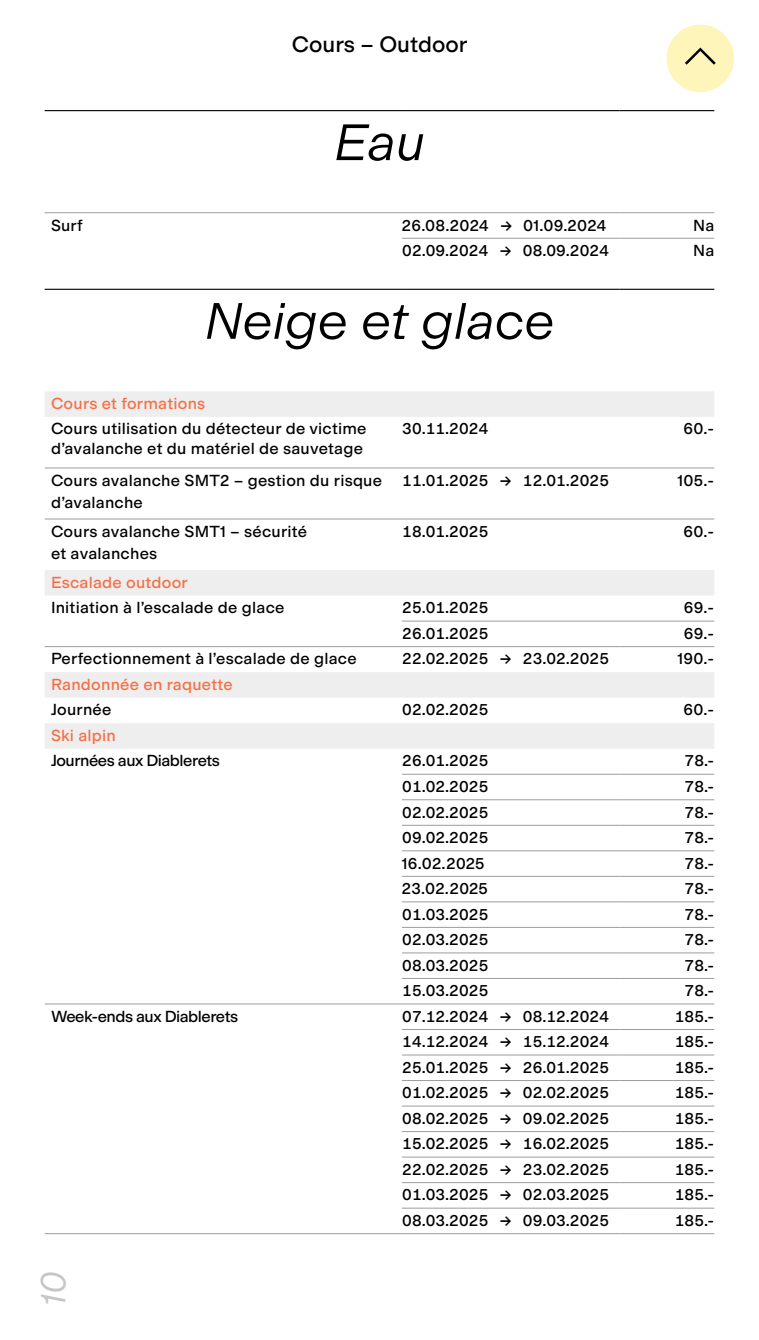
<style>
.page{position:relative;width:759px;height:1340px;background:#fff}
.page>*{position:absolute;margin:0;border:0;box-sizing:border-box;transform-origin:0 0}
.t1{font:italic 300 51.75px "Modern Gothic";color:#000}
.t2{font:italic 300 36px "Modern Gothic";color:#c5c6c6}
.t3{font:22.5px "Modern Gothic";color:#000}
.t4{font:16.2px "Modern Gothic";letter-spacing:-.03em;color:#000}
.t5{font:16.2px/22.5px "Modern Gothic";letter-spacing:.015em;color:#000}
.t6{font:16.2px "Modern Gothic";letter-spacing:.015em;color:#f66e43}
</style>
<div class="page">
<svg style="left:45px;top:391px;width:669px;height:357px"></svg>
<hr style="left:402px;top:238px;width:217px;height:1px;background:#9c9c9d">
<hr style="left:619px;top:238px;width:95px;height:1px;background:#9c9c9d">
<hr style="left:402px;top:620px;width:217px;height:1px;background:#9c9c9d">
<hr style="left:619px;top:620px;width:95px;height:1px;background:#9c9c9d">
<hr style="left:45px;top:646px;width:357px;height:1px;background:#9c9c9d">
<hr style="left:402px;top:646px;width:217px;height:1px;background:#9c9c9d">
<hr style="left:619px;top:646px;width:95px;height:1px;background:#9c9c9d">
<hr style="left:402px;top:774px;width:217px;height:1px;background:#9c9c9d">
<hr style="left:619px;top:774px;width:95px;height:1px;background:#9c9c9d">
<hr style="left:402px;top:799px;width:217px;height:1px;background:#9c9c9d">
<hr style="left:619px;top:799px;width:95px;height:1px;background:#9c9c9d">
<hr style="left:402px;top:825px;width:217px;height:1px;background:#9c9c9d">
<hr style="left:619px;top:825px;width:95px;height:1px;background:#9c9c9d">
<hr style="left:402px;top:850px;width:217px;height:1px;background:#9c9c9d">
<hr style="left:619px;top:850px;width:95px;height:1px;background:#9c9c9d">
<hr style="left:402px;top:876px;width:217px;height:1px;background:#9c9c9d">
<hr style="left:619px;top:876px;width:95px;height:1px;background:#9c9c9d">
<hr style="left:402px;top:901px;width:217px;height:1px;background:#9c9c9d">
<hr style="left:619px;top:901px;width:95px;height:1px;background:#9c9c9d">
<hr style="left:402px;top:927px;width:217px;height:1px;background:#9c9c9d">
<hr style="left:619px;top:927px;width:95px;height:1px;background:#9c9c9d">
<hr style="left:402px;top:1207px;width:217px;height:1px;background:#9c9c9d">
<hr style="left:619px;top:1207px;width:95px;height:1px;background:#9c9c9d">
<hr style="left:45px;top:110px;width:357px;height:1px;background:#000">
<hr style="left:402px;top:110px;width:217px;height:1px;background:#000">
<hr style="left:619px;top:110px;width:95px;height:1px;background:#000">
<hr style="left:45px;top:289px;width:357px;height:1px;background:#000">
<hr style="left:402px;top:289px;width:217px;height:1px;background:#000">
<hr style="left:619px;top:289px;width:95px;height:1px;background:#000">
<hr style="left:45px;top:212px;width:357px;height:1px;background:#9c9c9d">
<hr style="left:402px;top:212px;width:217px;height:1px;background:#9c9c9d">
<hr style="left:619px;top:212px;width:95px;height:1px;background:#9c9c9d">
<hr style="left:45px;top:467px;width:357px;height:1px;background:#9c9c9d">
<hr style="left:402px;top:467px;width:217px;height:1px;background:#9c9c9d">
<hr style="left:619px;top:467px;width:95px;height:1px;background:#9c9c9d">
<hr style="left:45px;top:518px;width:357px;height:1px;background:#9c9c9d">
<hr style="left:402px;top:518px;width:217px;height:1px;background:#9c9c9d">
<hr style="left:619px;top:518px;width:95px;height:1px;background:#9c9c9d">
<hr style="left:402px;top:952px;width:217px;height:1px;background:#9c9c9d">
<hr style="left:619px;top:952px;width:95px;height:1px;background:#9c9c9d">
<hr style="left:402px;top:978px;width:217px;height:1px;background:#9c9c9d">
<hr style="left:619px;top:978px;width:95px;height:1px;background:#9c9c9d">
<hr style="left:45px;top:1003px;width:357px;height:1px;background:#9c9c9d">
<hr style="left:402px;top:1003px;width:217px;height:1px;background:#9c9c9d">
<hr style="left:619px;top:1003px;width:95px;height:1px;background:#9c9c9d">
<hr style="left:402px;top:1029px;width:217px;height:1px;background:#9c9c9d">
<hr style="left:619px;top:1029px;width:95px;height:1px;background:#9c9c9d">
<hr style="left:402px;top:1054px;width:217px;height:1px;background:#9c9c9d">
<hr style="left:619px;top:1054px;width:95px;height:1px;background:#9c9c9d">
<hr style="left:402px;top:1080px;width:217px;height:1px;background:#9c9c9d">
<hr style="left:619px;top:1080px;width:95px;height:1px;background:#9c9c9d">
<hr style="left:402px;top:1105px;width:217px;height:1px;background:#9c9c9d">
<hr style="left:619px;top:1105px;width:95px;height:1px;background:#9c9c9d">
<hr style="left:402px;top:1131px;width:217px;height:1px;background:#9c9c9d">
<hr style="left:619px;top:1131px;width:95px;height:1px;background:#9c9c9d">
<hr style="left:402px;top:1156px;width:217px;height:1px;background:#9c9c9d">
<hr style="left:619px;top:1156px;width:95px;height:1px;background:#9c9c9d">
<hr style="left:402px;top:1182px;width:217px;height:1px;background:#9c9c9d">
<hr style="left:619px;top:1182px;width:95px;height:1px;background:#9c9c9d">
<hr style="left:45px;top:1233px;width:357px;height:1px;background:#9c9c9d">
<hr style="left:402px;top:1233px;width:217px;height:1px;background:#9c9c9d">
<hr style="left:619px;top:1233px;width:95px;height:1px;background:#9c9c9d">
<div style="left:666px;top:25px;width:68px;height:67px;background:#fdf5b9;border-radius:50%"></div>
<svg style="left:685px;top:48px;width:31px;height:17px"></svg>
<h3 class="t3" style="left:292px;top:30px;width:177px">Cours – Outdoor</h3>
<h1 class="t1" style="left:334px;top:112px;width:93px">Eau</h1>
<p class="t4" style="left:51px;top:215px;width:33px">Surf</p>
<p class="t4" style="left:402px;top:215px;width:206px">26.08.2024 → 01.09.2024</p>
<p class="t4" style="left:693px;top:215px;width:23px">Na</p>
<p class="t4" style="left:402px;top:241px;width:209px">02.09.2024 → 08.09.2024</p>
<p class="t4" style="left:693px;top:241px;width:23px">Na</p>
<h1 class="t1" style="left:205px;top:290px;width:351px">Neige et glace</h1>
<p class="t6" style="left:51px;top:394px;width:156px">Cours et formations</p>
<p class="t5" style="left:51px;top:419px;width:317px;line-height:19.3px">Cours utilisation du détecteur de victime d’avalanche et du matériel de sauvetage</p>
<p class="t4" style="left:402px;top:419px;width:88px">30.11.2024</p>
<p class="t4" style="left:683px;top:419px;width:32px">60.-</p>
<p class="t5" style="left:51px;top:469px;width:333px">Cours avalanche SMT2 – gestion du risque d’avalanche</p>
<p class="t4" style="left:402px;top:470px;width:209px">11.01.2025 → 12.01.2025</p>
<p class="t4" style="left:677px;top:470px;width:38px">105.-</p>
<p class="t5" style="left:51px;top:520px;width:258px">Cours avalanche SMT1 – sécurité et avalanches</p>
<p class="t4" style="left:402px;top:521px;width:88px">18.01.2025</p>
<p class="t4" style="left:683px;top:521px;width:32px">60.-</p>
<p class="t6" style="left:51px;top:572px;width:138px">Escalade outdoor</p>
<p class="t5" style="left:51px;top:596px;width:235px">Initiation à l’escalade de glace</p>
<p class="t4" style="left:402px;top:598px;width:88px">25.01.2025</p>
<p class="t4" style="left:684px;top:598px;width:32px">69.-</p>
<p class="t4" style="left:402px;top:623px;width:88px">26.01.2025</p>
<p class="t4" style="left:684px;top:623px;width:32px">69.-</p>
<p class="t5" style="left:51px;top:647px;width:307px">Perfectionnement à l’escalade de glace</p>
<p class="t4" style="left:402px;top:649px;width:209px">22.02.2025 → 23.02.2025</p>
<p class="t4" style="left:677px;top:649px;width:38px">190.-</p>
<p class="t6" style="left:51px;top:674px;width:183px">Randonnée en raquette</p>
<p class="t5" style="left:51px;top:698px;width:62px">Journée</p>
<p class="t4" style="left:402px;top:700px;width:88px">02.02.2025</p>
<p class="t4" style="left:683px;top:700px;width:32px">60.-</p>
<p class="t6" style="left:51px;top:725px;width:66px">Ski alpin</p>
<p class="t4" style="left:51px;top:751px;width:170px">Journées aux Diablerets</p>
<p class="t4" style="left:402px;top:751px;width:88px">26.01.2025</p>
<p class="t4" style="left:684px;top:751px;width:32px">78.-</p>
<p class="t4" style="left:402px;top:777px;width:88px">01.02.2025</p>
<p class="t4" style="left:684px;top:777px;width:32px">78.-</p>
<p class="t4" style="left:402px;top:802px;width:88px">02.02.2025</p>
<p class="t4" style="left:684px;top:802px;width:32px">78.-</p>
<p class="t4" style="left:402px;top:828px;width:88px">09.02.2025</p>
<p class="t4" style="left:684px;top:828px;width:32px">78.-</p>
<p class="t4" style="left:402px;top:853px;width:84px">16.02.2025</p>
<p class="t4" style="left:684px;top:853px;width:32px">78.-</p>
<p class="t4" style="left:402px;top:879px;width:87px">23.02.2025</p>
<p class="t4" style="left:684px;top:879px;width:32px">78.-</p>
<p class="t4" style="left:402px;top:904px;width:88px">01.03.2025</p>
<p class="t4" style="left:684px;top:904px;width:32px">78.-</p>
<p class="t4" style="left:402px;top:930px;width:88px">02.03.2025</p>
<p class="t4" style="left:684px;top:930px;width:32px">78.-</p>
<p class="t4" style="left:402px;top:955px;width:88px">08.03.2025</p>
<p class="t4" style="left:684px;top:955px;width:32px">78.-</p>
<p class="t4" style="left:402px;top:981px;width:88px">15.03.2025</p>
<p class="t4" style="left:684px;top:981px;width:32px">78.-</p>
<p class="t4" style="left:51px;top:1006px;width:189px">Week-ends aux Diablerets</p>
<p class="t4" style="left:402px;top:1006px;width:209px">07.12.2024 → 08.12.2024</p>
<p class="t4" style="left:674px;top:1006px;width:42px">185.-</p>
<p class="t4" style="left:402px;top:1032px;width:209px">14.12.2024 → 15.12.2024</p>
<p class="t4" style="left:674px;top:1032px;width:42px">185.-</p>
<p class="t4" style="left:402px;top:1057px;width:209px">25.01.2025 → 26.01.2025</p>
<p class="t4" style="left:674px;top:1057px;width:42px">185.-</p>
<p class="t4" style="left:402px;top:1083px;width:209px">01.02.2025 → 02.02.2025</p>
<p class="t4" style="left:674px;top:1083px;width:42px">185.-</p>
<p class="t4" style="left:402px;top:1108px;width:209px">08.02.2025 → 09.02.2025</p>
<p class="t4" style="left:674px;top:1108px;width:42px">185.-</p>
<p class="t4" style="left:402px;top:1134px;width:209px">15.02.2025 → 16.02.2025</p>
<p class="t4" style="left:674px;top:1134px;width:42px">185.-</p>
<p class="t4" style="left:402px;top:1159px;width:209px">22.02.2025 → 23.02.2025</p>
<p class="t4" style="left:674px;top:1159px;width:42px">185.-</p>
<p class="t4" style="left:402px;top:1185px;width:209px">01.03.2025 → 02.03.2025</p>
<p class="t4" style="left:674px;top:1185px;width:42px">185.-</p>
<p class="t4" style="left:402px;top:1210px;width:209px">08.03.2025 → 09.03.2025</p>
<p class="t4" style="left:674px;top:1210px;width:42px">185.-</p>
<h2 class="t2" style="left:32px;top:1306px;width:36px;rotate:-90deg">10</h2>
</div>
